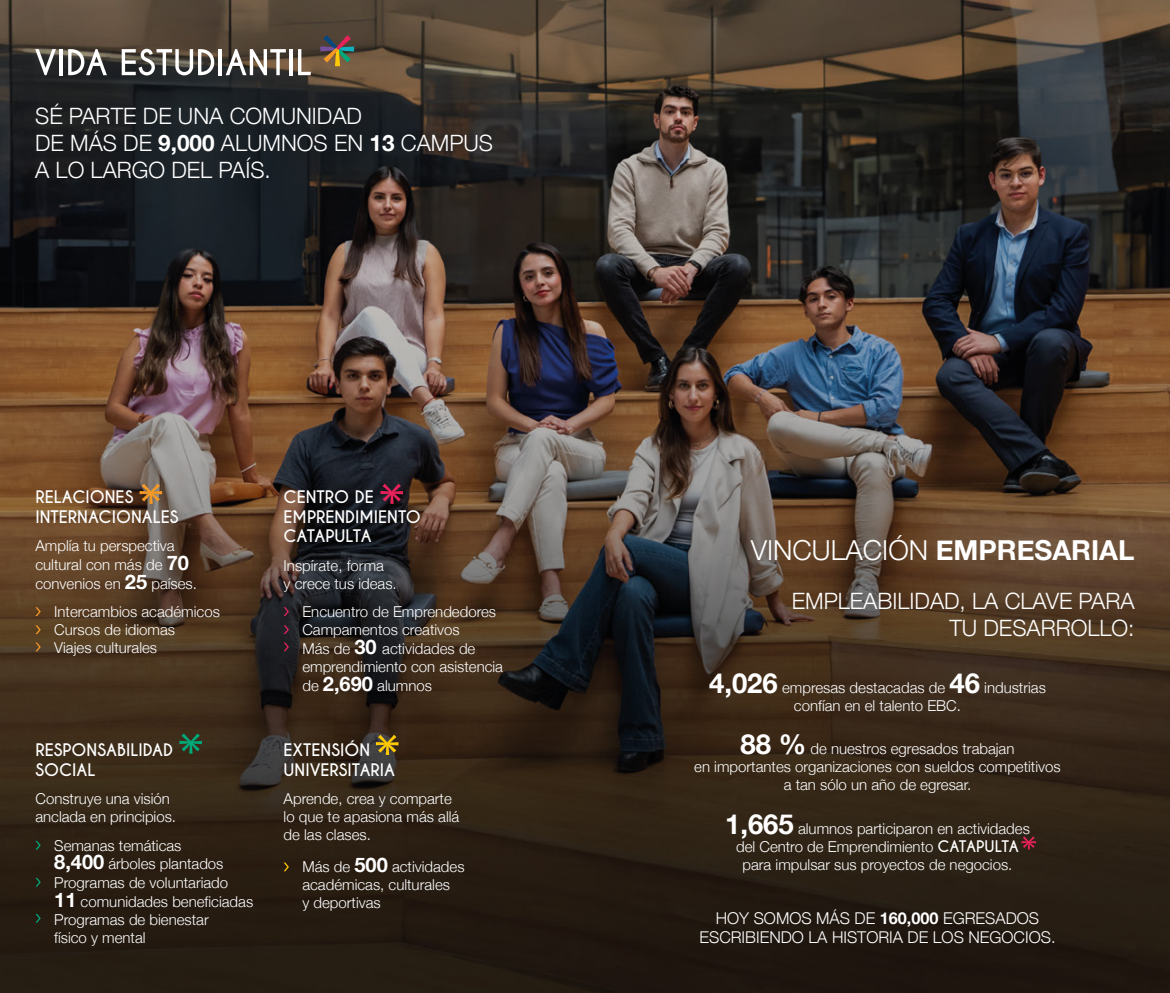
<style>
.page{position:relative;width:1170px;height:993px;background:#fff}
.page>*{position:absolute;margin:0;border:0;box-sizing:border-box;transform-origin:0 0}
.t1{font:300 27.5px "Helvetica Neue";color:#fff}
.t2{font:300 22.5px/27px "Helvetica Neue";color:#fff}
.t3{font:700 16.25px/19.5px "Caviar Dreams";color:#fff}
.t4{font:300 16.25px/19.5px "Helvetica Neue";color:#fff;text-align:center}
.t5{font:300 15px/18px "Helvetica Neue";color:#fff}
.s1{font-weight:700}
.s2{font-weight:700;font-size:20px}
.s3{font-weight:700;font-size:27.5px}
.s4{font-family:"Caviar Dreams";font-weight:700}
</style>
<div class="page">
<img style="left:0;top:0;width:1169px;height:992px">
<svg style="left:35px;top:49px;width:21px;height:26px"></svg>
<hr style="left:60px;top:49px;width:3px;height:26px;background:#fff">
<svg style="left:68px;top:49px;width:39px;height:26px"></svg>
<svg style="left:122px;top:49px;width:92px;height:26px"></svg>
<hr style="left:219px;top:49px;width:3px;height:26px;background:#fff">
<svg style="left:226px;top:49px;width:60px;height:26px"></svg>
<hr style="left:289px;top:49px;width:4px;height:26px;background:#fff">
<svg style="left:298px;top:49px;width:13px;height:26px"></svg>
<svg style="left:320px;top:35px;width:34px;height:31px"></svg>
<svg style="left:1021px;top:836px;width:14px;height:13px"></svg>
<svg style="left:139px;top:483px;width:23px;height:20px"></svg>
<svg style="left:35px;top:607px;width:6px;height:8px"></svg>
<svg style="left:35px;top:625px;width:6px;height:9px"></svg>
<svg style="left:35px;top:642px;width:6px;height:9px"></svg>
<svg style="left:376px;top:734px;width:22px;height:20px"></svg>
<svg style="left:283px;top:862px;width:6px;height:9px"></svg>
<svg style="left:380px;top:483px;width:23px;height:20px"></svg>
<svg style="left:283px;top:607px;width:6px;height:8px"></svg>
<svg style="left:283px;top:625px;width:6px;height:8px"></svg>
<svg style="left:283px;top:642px;width:6px;height:9px"></svg>
<svg style="left:179px;top:733px;width:23px;height:20px"></svg>
<svg style="left:35px;top:840px;width:6px;height:9px"></svg>
<svg style="left:35px;top:877px;width:6px;height:9px"></svg>
<svg style="left:35px;top:913px;width:6px;height:9px"></svg>
<h2 class="t2" style="left:35px;top:100px;width:459px">SÉ PARTE DE UNA COMUNIDAD<br>DE MÁS DE <span class="s1">9,000</span> ALUMNOS EN <span class="s1">13</span> CAMPUS<br>A LO LARGO DEL PAÍS.</h2>
<p class="t3" style="left:35px;top:487px;width:145px">RELACIONES<br>INTERNACIONALES</p>
<p class="t5" style="left:35px;top:535px;width:163px;line-height:18.8px">Amplía tu perspectiva cultural con más de <span class="s2">70 </span>convenios en <span class="s2">25</span> países.</p>
<p class="t5" style="left:54px;top:601px;width:167px">Intercambios académicos<br>Cursos de idiomas<br>Viajes culturales</p>
<p class="t3" style="left:35px;top:740px;width:139px">RESPONSABILIDAD<br>SOCIAL</p>
<p class="t5" style="left:35px;top:788px;width:142px">Construye una visión anclada en principios.</p>
<p class="t5" style="left:54px;top:834px;width:200px;line-height:18.5px">Semanas temáticas<br><span class="s2">8,400</span> árboles plantados<br>Programas de voluntariado<br><span class="s2">11</span> comunidades beneficiadas<br>Programas de bienestar<br>físico y mental</p>
<p class="t3" style="left:283px;top:487px;width:139px">CENTRO DE<br>EMPRENDIMIENTO<br>CATAPULTA</p>
<p class="t5" style="left:283px;top:555px;width:115px">Inspírate, forma<br>y crece tus ideas.</p>
<p class="t5" style="left:302px;top:601px;width:202px;line-height:18.4px">Encuentro de Emprendedores<br>Campamentos creativos<br>Más de <span class="s2">30</span> actividades de emprendimiento con asistencia de <span class="s2">2,690</span> alumnos</p>
<p class="t3" style="left:283px;top:740px;width:113px">EXTENSIÓN<br>UNIVERSITARIA</p>
<p class="t5" style="left:283px;top:788px;width:177px">Aprende, crea y comparte lo que te apasiona más allá de las clases.</p>
<p class="t5" style="left:302px;top:856px;width:164px">Más de <span class="s2">500</span> actividades académicas, culturales<br>y deportivas</p>
<h1 class="t1" style="left:750px;top:527px;width:385px">VINCULACIÓN <span class="s1">EMPRESARIAL</span></h1>
<h2 class="t2" style="left:791px;top:585px;width:344px;text-align:right">EMPLEABILIDAD, LA CLAVE PARA<br>TU DESARROLLO:</h2>
<p class="t5" style="left:709px;top:677px;width:338px;text-align:center"><span class="s3">4,026</span> empresas destacadas de <span class="s3">46</span> industrias confían en el talento EBC.</p>
<p class="t5" style="left:694px;top:738px;width:368px;text-align:center"><span class="s3">88 %</span> de nuestros egresados trabajan<br>en importantes organizaciones con sueldos competitivos a tan sólo un año de egresar.</p>
<p class="t5" style="left:725px;top:818px;width:306px;text-align:center"><span class="s3">1,665</span> alumnos participaron en actividades del Centro de Emprendimiento <span class="s4">CATAPULTA </span>para impulsar sus proyectos de negocios.</p>
<p class="t4" style="left:699px;top:906px;width:357px">HOY SOMOS MÁS DE <span class="s1">160,000</span> EGRESADOS<br>ESCRIBIENDO LA HISTORIA DE LOS NEGOCIOS.</p>
</div>
